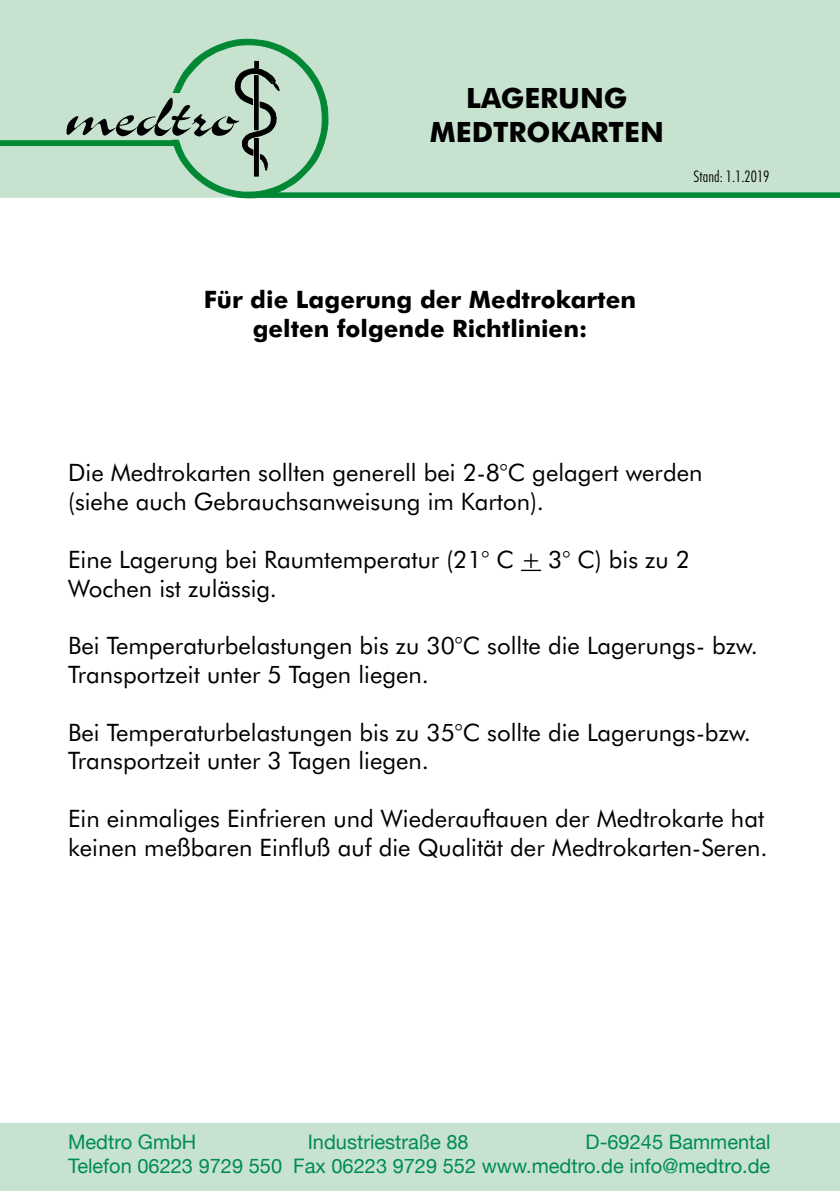
<style>
.page{position:relative;width:840px;height:1191px;background:#fff}
.page>*{position:absolute;margin:0;border:0;box-sizing:border-box;transform-origin:0 0}
.t1{font:700 28px/33.6px "Futura BT";color:#000;text-align:center}
.t2{font:24px/28.8px "Futura BT";color:#000}
.t3{font:700 24px/28.8px "Futura BT";color:#000;text-align:center}
.t4{font:20px/24px "Helvetica Neue";color:#008a57;text-align:right}
.t5{font:300 condensed 16px "Futura BT";color:#000}
</style>
<div class="page">
<div style="left:0;top:0;width:839px;height:38px;background:#c7e3cf"></div>
<div style="left:0;top:1123px;width:839px;height:68px;background:#c7e3cf"></div>
<svg style="left:0;top:38px;width:839px;height:160px;background:#b8d9c2"></svg>
<svg style="left:521px;top:570px;width:20px;height:1px"></svg>
<p class="t1" style="left:429px;top:81px;width:235px">LAGERUNG<br>MEDTROKARTEN</p>
<p class="t5" style="left:693px;top:167px;width:77px">Stand: 1.1.2019</p>
<p class="t3" style="left:204px;top:285px;width:433px">Für die Lagerung der Medtrokarten gelten folgende Richtlinien:</p>
<p class="t2" style="left:68px;top:458px;width:635px">Die Medtrokarten sollten generell bei 2-8°C gelagert werden (siehe auch Gebrauchsanweisung im Karton).</p>
<p class="t2" style="left:68px;top:544px;width:623px">Eine Lagerung bei Raumtemperatur (21° C + 3° C) bis zu 2<br>Wochen ist zulässig.</p>
<p class="t2" style="left:68px;top:631px;width:691px">Bei Temperaturbelastungen bis zu 30°C sollte die Lagerungs- bzw.<br>Transportzeit unter 5 Tagen liegen.</p>
<p class="t2" style="left:68px;top:717px;width:684px">Bei Temperaturbelastungen bis zu 35°C sollte die Lagerungs-bzw.<br>Transportzeit unter 3 Tagen liegen.</p>
<p class="t2" style="left:68px;top:804px;width:700px">Ein einmaliges Einfrieren und Wiederauftauen der Medtrokarte hat keinen meßbaren Einfluß auf die Qualität der Medtrokarten-Seren.</p>
<p class="t4" style="left:68px;top:1129px;width:130px">Medtro GmbH</p>
<p class="t4" style="left:307px;top:1129px;width:162px">Industriestraße 88</p>
<p class="t4" style="left:68px;top:1129px;width:703px">D-69245 Bammental<br>Telefon 06223 9729 550 Fax 06223 9729 552 www.medtro.de info@medtro.de</p>
</div>
